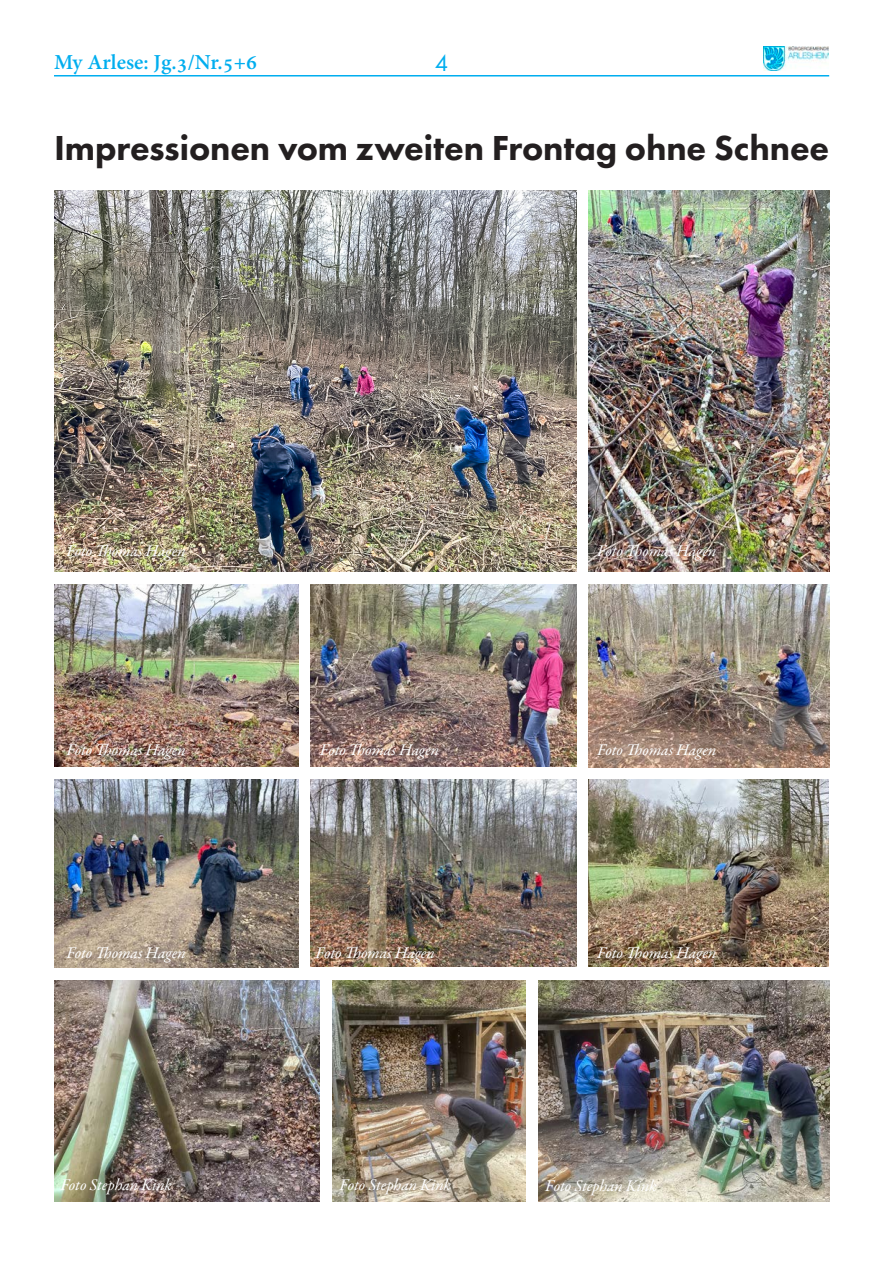
<style>
.page{position:relative;width:893px;height:1263px;background:#fff}
.page>*{position:absolute;margin:0;border:0;box-sizing:border-box;transform-origin:0 0}
.t1{font:800 36px "Futura PT";letter-spacing:-.005em;color:#231f20}
.t2{font:24px "Futura PT";color:#00aeef}
.t3{font:700 21px "Adobe Hebrew";color:#00aeef}
.t4{font:italic 16.5px "Garamond Premr Pro";letter-spacing:-.01em;color:#fff}
</style>
<div class="page">
<hr style="left:54px;top:75px;width:775px;height:2px;background:#00aeef">
<img style="left:763px;top:46px;width:66px;height:25px">
<img style="left:538px;top:980px;width:291px;height:222px">
<img style="left:54px;top:980px;width:265px;height:222px">
<img style="left:311px;top:584px;width:265px;height:183px">
<img style="left:54px;top:584px;width:244px;height:183px">
<img style="left:589px;top:780px;width:240px;height:186px">
<img style="left:589px;top:584px;width:240px;height:183px">
<img style="left:589px;top:190px;width:240px;height:382px">
<img style="left:54px;top:190px;width:522px;height:382px">
<img style="left:333px;top:980px;width:193px;height:222px">
<img style="left:54px;top:780px;width:244px;height:188px">
<img style="left:311px;top:780px;width:265px;height:186px">
<p class="t3" style="left:54px;top:50px;width:204px">My Arlese: Jg.3/Nr.5+6</p>
<h2 class="t2" style="left:435px;top:49px;width:15px">4</h2>
<p class="t1" style="left:54px;top:126px;width:777px">Impressionen vom zweiten Frontag ohne Schnee</p>
<p class="t4" style="left:66px;top:541px;width:121px">Foto Thomas Hagen</p>
<p class="t4" style="left:597px;top:541px;width:121px">Foto Thomas Hagen</p>
<p class="t4" style="left:66px;top:740px;width:121px">Foto Thomas Hagen</p>
<p class="t4" style="left:320px;top:740px;width:121px">Foto Thomas Hagen</p>
<p class="t4" style="left:597px;top:740px;width:121px">Foto Thomas Hagen</p>
<p class="t4" style="left:66px;top:942px;width:121px">Foto Thomas Hagen</p>
<p class="t4" style="left:316px;top:942px;width:121px">Foto Thomas Hagen</p>
<p class="t4" style="left:597px;top:942px;width:121px">Foto Thomas Hagen</p>
<p class="t4" style="left:60px;top:1174px;width:113px">Foto Stephan Kink</p>
<p class="t4" style="left:339px;top:1174px;width:113px">Foto Stephan Kink</p>
<p class="t4" style="left:545px;top:1175px;width:113px">Foto Stephan Kink</p>
</div>
